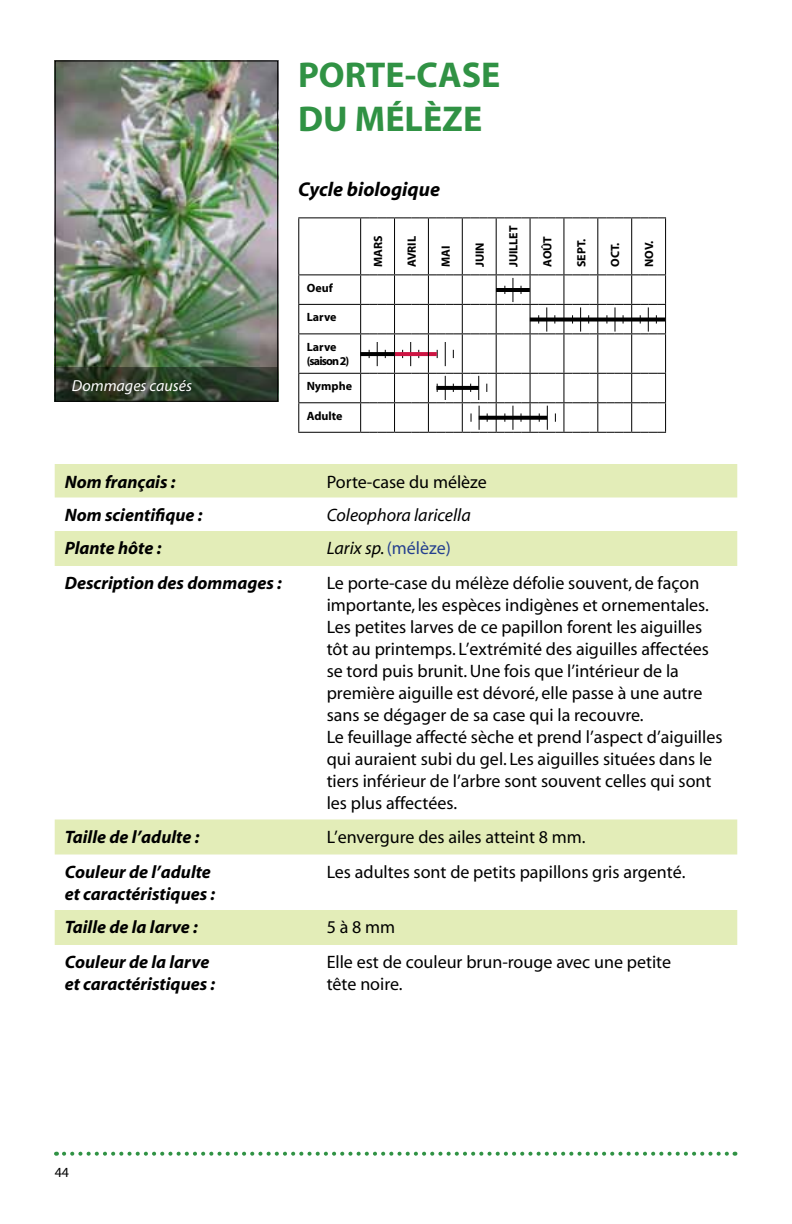
<style>
.page{position:relative;width:792px;height:1224px;background:#fff}
.page>*{position:absolute;margin:0;border:0;box-sizing:border-box;transform-origin:0 0}
.t1{font:700 36px/43.2px "Myriad";color:#309244}
.t2{font:italic 700 20px "Myriad";color:#000}
.t3{font:18px/22px "Myriad";color:#000}
.t4{font:italic 700 18px/22px "Myriad";color:#000}
.t5{font:italic 18px "Myriad";color:#000}
.t6{font:italic 16px "Myriad";color:#fff}
.t7{font:14px "Myriad";color:#000}
.t8{font:700 12px "Myriad";letter-spacing:-.01em;color:#000}
.t9{font:700 12px/14.4px "Myriad";letter-spacing:-.075em;color:#000}
.s1{font-style:normal;color:#25408f}
</style>
<div class="page">
<svg style="left:64px;top:1152px;width:671px;height:4px"></svg>
<svg style="left:55px;top:464px;width:682px;height:481px"></svg>
<img style="left:57px;top:62px;width:219px;height:305px">
<div style="left:55px;top:60px;width:223px;height:342px;border:1px solid #000"></div>
<svg style="left:377px;top:342px;width:1px;height:24px"></svg>
<svg style="left:361px;top:352px;width:33px;height:4px"></svg>
<svg style="left:410px;top:342px;width:1px;height:24px"></svg>
<svg style="left:445px;top:342px;width:1px;height:24px"></svg>
<svg style="left:395px;top:352px;width:42px;height:4px"></svg>
<hr style="left:298px;top:217px;width:63px;height:1px;background:#000">
<hr style="left:298px;top:218px;width:1px;height:56px;background:#000">
<hr style="left:360px;top:218px;width:1px;height:56px;background:#000">
<hr style="left:394px;top:218px;width:1px;height:56px;background:#000">
<hr style="left:428px;top:218px;width:1px;height:56px;background:#000">
<hr style="left:462px;top:218px;width:1px;height:56px;background:#000">
<hr style="left:496px;top:218px;width:1px;height:56px;background:#000">
<hr style="left:530px;top:218px;width:1px;height:56px;background:#000">
<hr style="left:563px;top:218px;width:1px;height:56px;background:#000">
<hr style="left:597px;top:218px;width:1px;height:56px;background:#000">
<hr style="left:631px;top:218px;width:1px;height:56px;background:#000">
<svg style="left:361px;top:217px;width:305px;height:1px"></svg>
<hr style="left:665px;top:218px;width:1px;height:56px;background:#000">
<hr style="left:298px;top:274px;width:63px;height:1px;background:#000">
<hr style="left:298px;top:304px;width:63px;height:1px;background:#000">
<svg style="left:298px;top:275px;width:1px;height:58px"></svg>
<hr style="left:298px;top:333px;width:63px;height:1px;background:#000">
<hr style="left:298px;top:334px;width:1px;height:39px;background:#000">
<hr style="left:360px;top:334px;width:1px;height:39px;background:#000">
<hr style="left:394px;top:334px;width:1px;height:39px;background:#000">
<hr style="left:428px;top:334px;width:1px;height:39px;background:#000">
<hr style="left:462px;top:334px;width:1px;height:39px;background:#000">
<hr style="left:496px;top:334px;width:1px;height:39px;background:#000">
<hr style="left:530px;top:334px;width:1px;height:39px;background:#000">
<hr style="left:563px;top:334px;width:1px;height:39px;background:#000">
<hr style="left:597px;top:334px;width:1px;height:39px;background:#000">
<hr style="left:631px;top:334px;width:1px;height:39px;background:#000">
<svg style="left:360px;top:274px;width:306px;height:60px"></svg>
<hr style="left:665px;top:334px;width:1px;height:39px;background:#000">
<hr style="left:298px;top:373px;width:63px;height:1px;background:#000">
<hr style="left:298px;top:402px;width:63px;height:1px;background:#000">
<svg style="left:298px;top:374px;width:1px;height:58px"></svg>
<hr style="left:298px;top:432px;width:63px;height:1px;background:#000">
<svg style="left:360px;top:373px;width:306px;height:60px"></svg>
<svg style="left:55px;top:367px;width:223px;height:35px;background:#2a3827"></svg>
<p class="t6" style="left:72px;top:378px;width:122px">Dommages causés</p>
<h1 class="t1" style="left:298px;top:55px;width:204px">Porte-cas e du mélèze</h1>
<p class="t2" style="left:298px;top:179px;width:143px">Cycle biologique</p>
<p class="t8" style="left:372px;top:267px;width:33px;rotate:-90deg">MARS</p>
<p class="t8" style="left:406px;top:267px;width:31px;rotate:-90deg">AVRIL</p>
<p class="t8" style="left:440px;top:267px;width:21px;rotate:-90deg">MAI</p>
<p class="t8" style="left:474px;top:267px;width:26px;rotate:-90deg">JUIN</p>
<p class="t8" style="left:307px;top:282px;width:28px">Oeuf</p>
<p class="t8" style="left:307px;top:311px;width:31px">Larve</p>
<p class="t9" style="left:307px;top:340px;width:44px">Larve (saison 2)</p>
<p class="t8" style="left:307px;top:380px;width:47px">Nymphe</p>
<p class="t8" style="left:307px;top:410px;width:37px">Adulte</p>
<p class="t8" style="left:507px;top:267px;width:42px;rotate:-90deg">JUILLET</p>
<p class="t8" style="left:541px;top:267px;width:32px;rotate:-90deg">AOÛT</p>
<p class="t8" style="left:575px;top:267px;width:30px;rotate:-90deg">SEPT.</p>
<p class="t8" style="left:609px;top:267px;width:26px;rotate:-90deg">OCT.</p>
<p class="t8" style="left:643px;top:267px;width:27px;rotate:-90deg">NOV.</p>
<p class="t4" style="left:65px;top:471px;width:112px">Nom français :</p>
<p class="t3" style="left:327px;top:471px;width:162px">Porte-case du mélèze</p>
<p class="t4" style="left:65px;top:505px;width:139px">Nom scientifique :</p>
<p class="t5" style="left:327px;top:506px;width:146px">Coleophora laricella</p>
<p class="t4" style="left:65px;top:538px;width:98px">Plante hôte :</p>
<p class="t5" style="left:327px;top:540px;width:126px">Larix sp. <span class="s1">(mélèze)</span></p>
<p class="t4" style="left:65px;top:573px;width:219px">Description des dommages :</p>
<p class="t3" style="left:327px;top:573px;width:397px">Le porte-case du mélèze défolie souvent, de façon importante, les espèces indigènes et ornementales.<br>Les petites larves de ce papillon forent les aiguilles tôt au printemps. L’extrémité des aiguilles affectées se tord puis brunit. Une fois que l’intérieur de la première aiguille est dévoré, elle passe à une autre sans se dégager de sa case qui la recouvre.<br>Le feuillage affecté sèche et prend l’aspect d’aiguilles qui auraient subi du gel. Les aiguilles situées dans le tiers inférieur de l’arbre sont souvent celles qui sont les plus affectées.</p>
<p class="t4" style="left:65px;top:827px;width:136px">Taille de l’adulte :</p>
<p class="t3" style="left:327px;top:827px;width:261px">L’envergure des ailes atteint 8 mm.</p>
<p class="t4" style="left:65px;top:862px;width:152px">Couleur de l’adulte et caractéristiques :</p>
<p class="t3" style="left:327px;top:862px;width:360px">Les adultes sont de petits papillons gris argenté.</p>
<p class="t4" style="left:65px;top:917px;width:135px">Taille de la larve :</p>
<p class="t3" style="left:327px;top:917px;width:70px">5 à 8 mm</p>
<p class="t4" style="left:65px;top:952px;width:152px">Couleur de la larve et caractéristiques :</p>
<p class="t3" style="left:327px;top:952px;width:346px">Elle est de couleur brun-rouge avec une petite tête noire.</p>
<p class="t7" style="left:55px;top:1165px;width:16px">44</p>
</div>
